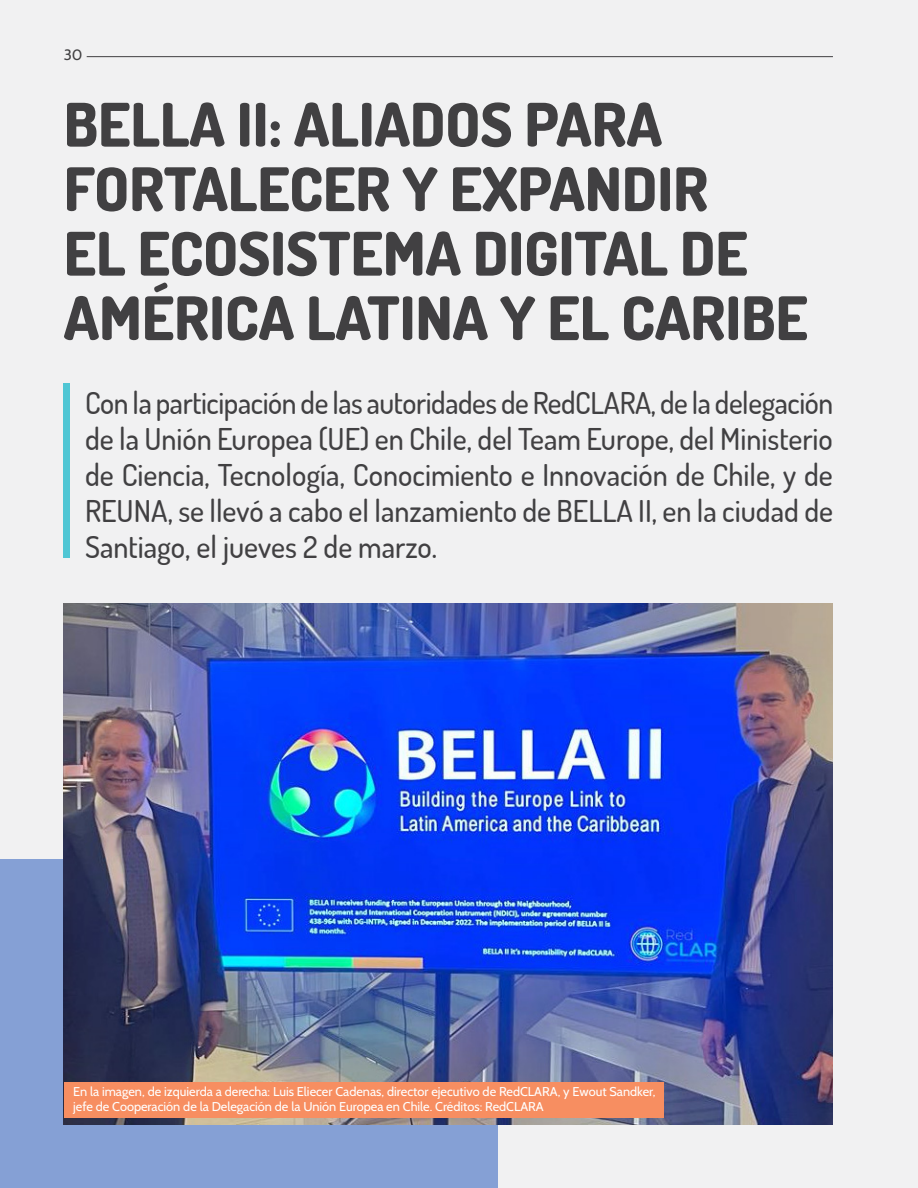
<style>
.page{position:relative;width:918px;height:1188px;background:#f1f1f2}
.page>*{position:absolute;margin:0;border:0;box-sizing:border-box;transform-origin:0 0}
.t1{font:800 60px/64.5px "Dosis";color:#414042}
.t2{font:500 30px/36px "Dosis";color:#414042;text-align:justify}
.t3{font:15px "Cabin";color:#414042}
.t4{font:12.75px/15.3px "Cabin";color:#fff}
</style>
<div class="page">
<div style="left:0;top:859px;width:498px;height:329px;background:#85a0d5"></div>
<img style="left:64px;top:603px;width:769px;height:521px">
<div style="left:64px;top:1082px;width:600px;height:35px;background:#f78e61"></div>
<div style="left:64px;top:383px;width:6px;height:175px;background:#50c6d4"></div>
<hr style="left:87px;top:56px;width:746px;height:1px;background:#414042">
<p class="t3" style="left:64px;top:45px;width:20px">30</p>
<h1 class="t1" style="left:64px;top:90px;width:746px">BELLA II: ALIADOS PARA<br>FORTALECER Y EXPANDIR<br>EL ECOSISTEMA DIGITAL DE<br>AMÉRICA LATINA Y EL CARIBE</h1>
<p class="t2" style="left:85px;top:384px;width:750px">Con la participación de las autoridades de RedCLARA, de la delegación de la Unión Europea (UE) en Chile, del Team Europe, del Ministerio de Ciencia, Tecnología, Conocimiento e Innovación de Chile, y de REUNA, se llevó a cabo el lanzamiento de BELLA II, en la ciudad de Santiago, el jueves 2 de marzo.</p>
<p class="t4" style="left:73px;top:1084px;width:584px">En la imagen, de izquierda a derecha: Luis Eliecer Cadenas, director ejecutivo de RedCLARA, y Ewout Sandker, jefe de Cooperación de la Delegación de la Unión Europea en Chile. Créditos: RedCLARA</p>
</div>
